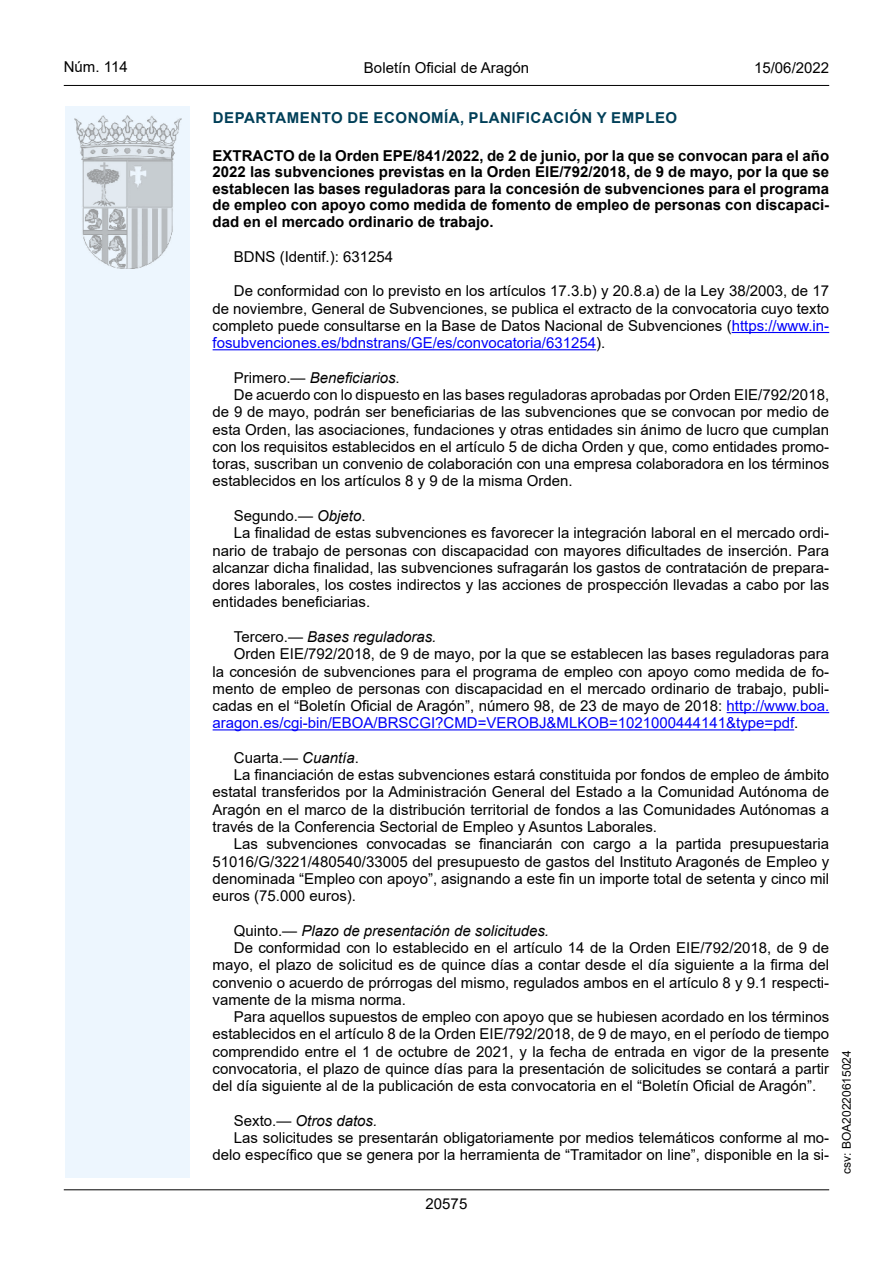
<style>
.page{position:relative;width:893px;height:1263px;background:#fff}
.page>*{position:absolute;margin:0;border:0;box-sizing:border-box;transform-origin:0 0}
.inicio_de_parrafo{font:15px/17.2px "Arial";color:#000;text-align:justify}
.Titulo_text{font:700 15px/16.5px "Arial";color:#000;text-align:justify}
.inicio_de_parrafo-2{font:italic 15px "Arial";color:#000}
.emisor_text{font:700 15px "Arial";letter-spacing:.035em;color:#003f58}
.estilo_head-c{font:15px "Arial";color:#000}
.estilo_head-d{font:15px "Arial MT2";color:#000}
.estilo_head-i{font:15px "Arial MT2";color:#000}
.numero_pagina{font:15px "Arial MT2";color:#000}
.estilo_head-i-2{font:12px "Arial MT2";color:#000}
.s1{color:#0000fa}
.s2{font-style:normal}
.s3{font-family:"Arial MT2";font-style:normal}
.s4{font-style:italic}
.s5{font-family:"Arial MT2"}
</style>
<div class="page">
<div style="left:65px;top:106px;width:125px;height:1072px;background:#edf6fe"></div>
<img style="left:75px;top:115px;width:106px;height:153px">
<hr style="left:64px;top:85px;width:765px;height:1px;background:#000">
<hr style="left:64px;top:1189px;width:765px;height:1px;background:#000">
<hr style="left:732px;top:332px;width:97px;height:1px;background:#0000fa">
<hr style="left:213px;top:349px;width:383px;height:1px;background:#0000fa">
<hr style="left:727px;top:712px;width:102px;height:1px;background:#0000fa">
<hr style="left:213px;top:729px;width:581px;height:1px;background:#0000fa">
<p class="estilo_head-i" style="left:64px;top:57px;width:65px">Núm. 114</p>
<p class="estilo_head-c" style="left:364px;top:57px;width:167px">Boletín Oficial de Aragón</p>
<p class="estilo_head-d" style="left:754px;top:57px;width:77px">15/06/2022</p>
<h5 class="emisor_text" style="left:213px;top:107px;width:466px">DEPARTAMENTO DE ECONOMÍA, PLANIFICACIÓN Y EMPLEO</h5>
<p class="Titulo_text" style="left:213px;top:147px;width:618px">EXTRACTO de la Orden EPE/841/2022, de 2 de junio, por la que se convocan para el año 2022 las subvenciones previstas en la Orden EIE/792/2018, de 9 de mayo, por la que se establecen las bases reguladoras para la concesión de subvenciones para el programa de empleo con apoyo como medida de fomento de empleo de personas con discapaci&shy;dad en el mercado ordinario de trabajo.</p>
<p class="inicio_de_parrafo" style="left:234px;top:248px;width:161px">BDNS (Identif.): 631254</p>
<p class="inicio_de_parrafo" style="left:213px;top:282px;width:618px;text-indent:21px">De conformidad con lo previsto en los artículos 17.3.b) y 20.8.a) de la Ley 38/2003, de 17 de noviembre, General de Subvenciones, se publica el extracto de la convocatoria cuyo texto completo puede consultarse en la Base de Datos Nacional de Subvenciones (<span class="s1">https://www.in&shy;fosubvenciones.es/bdnstrans/GE/es/convocatoria/631254</span>).</p>
<p class="inicio_de_parrafo-2" style="left:234px;top:368px;width:167px"><span class="s2">Primero.—</span> Beneficiarios<span class="s3">.</span></p>
<p class="inicio_de_parrafo" style="left:213px;top:386px;width:618px;text-indent:21px">De acuerdo con lo dispuesto en las bases reguladoras aprobadas por Orden EIE/792/2018, de 9 de mayo, podrán ser beneficiarias de las subvenciones que se convocan por medio de esta Orden, las asociaciones, fundaciones y otras entidades sin ánimo de lucro que cumplan con los requisitos establecidos en el artículo 5 de dicha Orden y que, como entidades promo&shy;toras, suscriban un convenio de colaboración con una empresa colaboradora en los términos establecidos en los artículos 8 y 9 de la misma Orden.</p>
<p class="inicio_de_parrafo" style="left:234px;top:507px;width:133px">Segundo.— <span class="s4">Objeto</span><span class="s5">.</span></p>
<p class="inicio_de_parrafo" style="left:213px;top:524px;width:618px;text-indent:21px">La finalidad de estas subvenciones es favorecer la integración laboral en el mercado ordi&shy;nario de trabajo de personas con discapacidad con mayores dificultades de inserción. Para alcanzar dicha finalidad, las subvenciones sufragarán los gastos de contratación de prepara&shy;dores laborales, los costes indirectos y las acciones de prospección llevadas a cabo por las entidades beneficiarias.</p>
<p class="inicio_de_parrafo-2" style="left:234px;top:627px;width:204px"><span class="s2">Tercero.—</span> Bases reguladoras.</p>
<p class="inicio_de_parrafo" style="left:213px;top:645px;width:618px;text-indent:21px">Orden EIE/792/2018, de 9 de mayo, por la que se establecen las bases reguladoras para la concesión de subvenciones para el programa de empleo con apoyo como medida de fo&shy;mento de empleo de personas con discapacidad en el mercado ordinario de trabajo, publi&shy;cadas en el “Boletín Oficial de Aragón”, número 98, de 23 de mayo de 2018: <span class="s1">http://www.boa. aragon.es/cgi-bin/EBOA/BRSCGI?CMD=VEROBJ&amp;MLKOB=1021000444141&amp;type=pdf</span><span class="s5">.</span></p>
<p class="inicio_de_parrafo" style="left:234px;top:749px;width:127px">Cuarta.— <span class="s4">Cuantía</span><span class="s5">.</span></p>
<p class="inicio_de_parrafo" style="left:213px;top:766px;width:618px;text-indent:21px">La financiación de estas subvenciones estará constituida por fondos de empleo de ámbito estatal transferidos por la Administración General del Estado a la Comunidad Autónoma de Aragón en el marco de la distribución territorial de fondos a las Comunidades Autónomas a través de la Conferencia Sectorial de Empleo y Asuntos Laborales.</p>
<p class="inicio_de_parrafo" style="left:213px;top:835px;width:618px;text-indent:21px">Las subvenciones convocadas se financiarán con cargo a la partida presupuestaria 51016/G/3221/480540/33005 del presupuesto de gastos del Instituto Aragonés de Empleo y denominada “Empleo con apoyo”, asignando a este fin un importe total de setenta y cinco mil euros (75.000 euros).</p>
<p class="inicio_de_parrafo-2" style="left:234px;top:921px;width:317px"><span class="s2">Quinto.—</span> Plazo de presentación de solicitudes.</p>
<p class="inicio_de_parrafo" style="left:213px;top:939px;width:618px;text-indent:21px">De conformidad con lo establecido en el artículo 14 de la Orden EIE/792/2018, de 9 de mayo, el plazo de solicitud es de quince días a contar desde el día siguiente a la firma del convenio o acuerdo de prórrogas del mismo, regulados ambos en el artículo 8 y 9.1 respecti&shy;vamente de la misma norma.</p>
<p class="inicio_de_parrafo" style="left:213px;top:1008px;width:618px;text-indent:21px">Para aquellos supuestos de empleo con apoyo que se hubiesen acordado en los términos establecidos en el artículo 8 de la Orden EIE/792/2018, de 9 de mayo, en el período de tiempo comprendido entre el 1 de octubre de 2021, y la fecha de entrada en vigor de la presente convocatoria, el plazo de quince días para la presentación de solicitudes se contará a partir del día siguiente al de la publicación de esta convocatoria en el “Boletín Oficial de Aragón”.</p>
<p class="inicio_de_parrafo-2" style="left:234px;top:1111px;width:145px"><span class="s2">Sexto.—</span> Otros datos.</p>
<p class="inicio_de_parrafo" style="left:213px;top:1129px;width:618px;text-align:right">Las solicitudes se presentarán obligatoriamente por medios telemáticos conforme al mo&shy;delo específico que se genera por la herramienta de “Tramitador on line”, disponible en la si<span class="s5">-</span></p>
<p class="numero_pagina" style="left:426px;top:1193px;width:43px">20575</p>
<p class="estilo_head-i-2" style="left:838px;top:1174px;width:125px;rotate:-90deg">csv: BOA20220615024</p>
</div>
